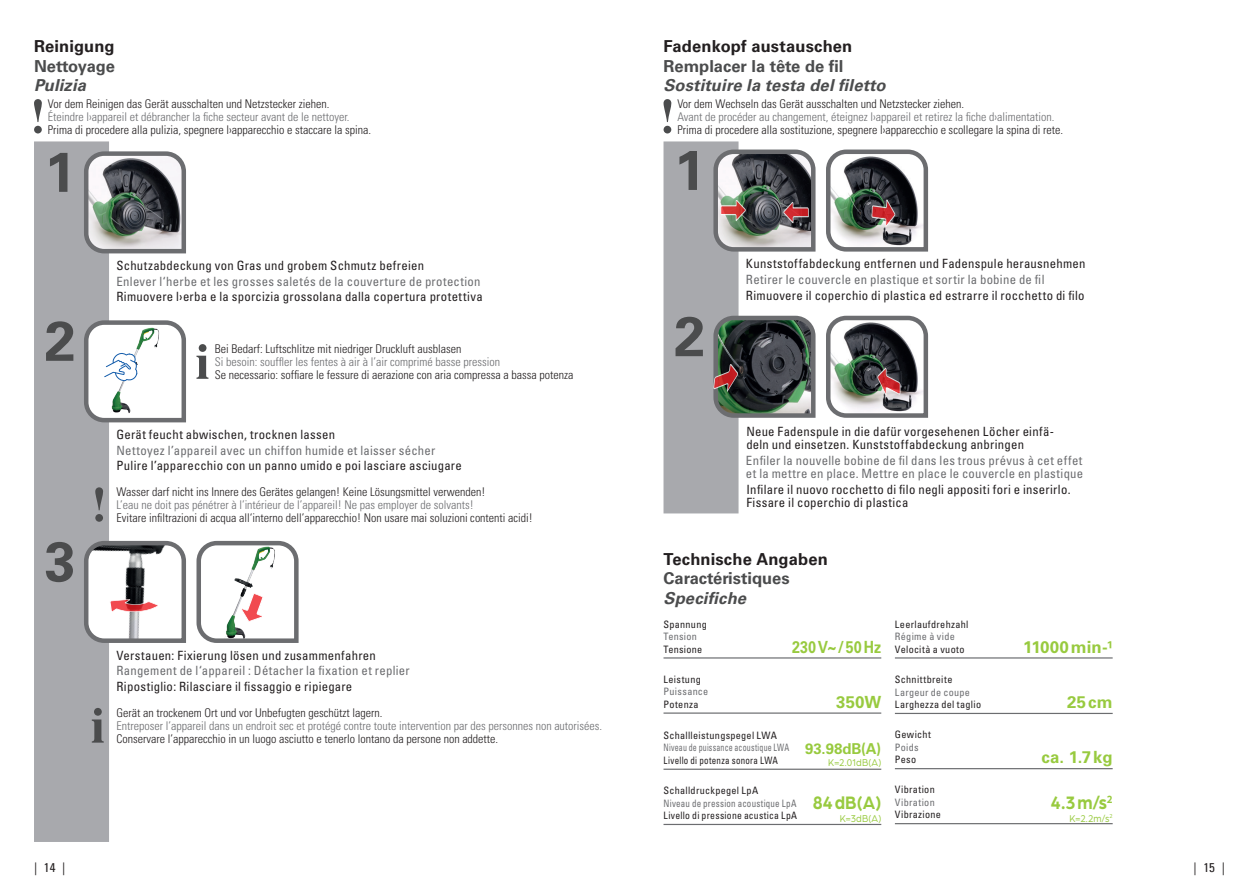
<style>
.page{position:relative;width:1259px;height:893px;background:#fff}
.page>*{position:absolute;margin:0;border:0;box-sizing:border-box;transform-origin:0 0}
.t1{font:700 55.8px "Univers LT Std";color:#4b4c4d}
.t2{font:700 19.2px "Arboria";letter-spacing:.055em;color:#98ca3f;scale:.9 1}
.t3{font:700 16.8px "Univers LT Std";letter-spacing:.015em;color:#98ca3f}
.t4{font:700 16.5px "Univers LT Std";letter-spacing:.01em;color:#231f20}
.t5{font:italic 700 16.5px "Univers LT Std";letter-spacing:.01em;color:#4b4c4d}
.t6{font:700 16.5px "Univers LT Std";color:#4b4c4d}
.t7{font:700 16.5px "Univers LT Std";letter-spacing:-.02em;color:#4b4c4d}
.t8{font:700 15px "Univers LT Std";letter-spacing:-.005em;color:#98ca3f}
.t9{font:condensed 12.75px/13.5px "Univers LT Std";letter-spacing:.02em;color:#231f20}
.t10{font:condensed 12.75px/13.5px "Univers LT Std";letter-spacing:.02em;color:#6c6d70}
.t11{font:300 condensed 12px "Univers LT Std";color:#231f20}
.t12{font:300 condensed 12px "Univers LT Std";color:#6c6d70}
.t13{font:10.5px "Arboria";letter-spacing:.005em;color:#98ca3f;scale:.9 1}
.t14{font:condensed 10.2px/12.5px "Univers LT Std";letter-spacing:.03em;color:#231f20}
.t15{font:condensed 10.2px "Univers LT Std";letter-spacing:.025em;color:#6c6d70}
.t16{font:condensed 10.2px "Univers LT Std";letter-spacing:.025em;color:#6c6d70;scale:.78 1}
.t17{font:condensed 10.2px "Univers LT Std";letter-spacing:.025em;color:#6c6d70;scale:.88 1}
.t18{font:condensed 10.2px "Univers LT Std";letter-spacing:.03em;color:#231f20;scale:.95 1}
.t19{font:condensed 10.2px "Univers LT Std";letter-spacing:.03em;color:#231f20;scale:.88 1}
.s1{color:#6c6d70}
.s2{font-weight:700;font-stretch:normal;font-size:16.8px;color:#98ca3f}
</style>
<div class="page">
<svg style="left:34px;top:99px;width:8px;height:34px"></svg>
<div style="left:34px;top:141px;width:75px;height:701px;background:#a8a9ad"></div>
<svg style="left:84px;top:151px;width:102px;height:103px;background:#828686"></svg>
<svg style="left:84px;top:320px;width:102px;height:103px"></svg>
<svg style="left:95px;top:487px;width:8px;height:35px"></svg>
<svg style="left:196px;top:344px;width:12px;height:35px"></svg>
<svg style="left:92px;top:708px;width:12px;height:35px"></svg>
<div style="left:663px;top:141px;width:75px;height:372px;background:#a8a9ad"></div>
<svg style="left:663px;top:99px;width:8px;height:34px"></svg>
<svg style="left:196px;top:540px;width:103px;height:103px"></svg>
<svg style="left:84px;top:540px;width:102px;height:103px"></svg>
<svg style="left:713px;top:147px;width:216px;height:107px"></svg>
<svg style="left:713px;top:313px;width:216px;height:107px"></svg>
<hr style="left:663px;top:824px;width:218px;height:1px;background:#6c6d70">
<hr style="left:895px;top:823px;width:217px;height:1px;background:#6c6d70">
<hr style="left:663px;top:769px;width:218px;height:1px;background:#6c6d70">
<hr style="left:663px;top:712px;width:218px;height:2px;background:#6c6d70">
<hr style="left:895px;top:657px;width:217px;height:2px;background:#6c6d70">
<hr style="left:663px;top:657px;width:218px;height:2px;background:#6c6d70">
<hr style="left:895px;top:768px;width:217px;height:1px;background:#6c6d70">
<hr style="left:895px;top:713px;width:217px;height:1px;background:#6c6d70">
<h3 class="t4" style="left:34px;top:37px;width:82px">Reinigung</h3>
<h3 class="t7" style="left:34px;top:56px;width:82px">Nettoyage</h3>
<h3 class="t5" style="left:34px;top:75px;width:53px">Pulizia</h3>
<p class="t11" style="left:48px;top:97px;width:283px">Vor dem Reinigen das Gerät ausschalten und Netzstecker ziehen.</p>
<p class="t12" style="left:48px;top:109px;width:303px">Éteindre l›appareil et débrancher la fiche secteur avant de le nettoyer.</p>
<p class="t11" style="left:48px;top:122px;width:325px">Prima di procedere alla pulizia, spegnere l›apparecchio e staccare la spina.</p>
<h1 class="t1" style="left:45px;top:139px;width:33px">1</h1>
<h1 class="t1" style="left:45px;top:308px;width:33px">2</h1>
<h1 class="t1" style="left:45px;top:529px;width:33px">3</h1>
<p class="t9" style="left:116px;top:259px;width:309px">Schutzabdeckung von Gras und grobem Schmutz befreien</p>
<p class="t10" style="left:116px;top:274px;width:366px">Enlever l‘herbe et les grosses saletés de la couverture de protection</p>
<p class="t9" style="left:116px;top:290px;width:368px">Rimuovere l›erba e la sporcizia grossolana dalla copertura protettiva</p>
<p class="t11" style="left:215px;top:341px;width:248px">Bei Bedarf: Luftschlitze mit niedriger Druckluft ausblasen</p>
<p class="t12" style="left:215px;top:354px;width:287px">Si besoin: souffler les fentes à air à l’air comprimé basse pression</p>
<p class="t11" style="left:215px;top:367px;width:360px">Se necessario: soffiare le fessure di aerazione con aria compressa a bassa potenza</p>
<p class="t9" style="left:116px;top:428px;width:220px">Gerät feucht abwischen, trocknen lassen</p>
<p class="t10" style="left:116px;top:443px;width:320px">Nettoyez l’appareil avec un chiffon humide et laisser sécher</p>
<p class="t9" style="left:116px;top:459px;width:347px">Pulire l’apparecchio con un panno umido e poi lasciare asciugare</p>
<p class="t11" style="left:116px;top:485px;width:370px">Wasser darf nicht ins Innere des Gerätes gelangen! Keine Lösungsmittel verwenden!</p>
<p class="t12" style="left:116px;top:498px;width:359px">L’eau ne doit pas pénétrer à l’intérieur de l’appareil! Ne pas employer de solvants!</p>
<p class="t11" style="left:116px;top:510px;width:418px">Evitare infiltrazioni di acqua all‘interno dell’apparecchio! Non usare mai soluzioni contenti acidi!</p>
<p class="t9" style="left:116px;top:648px;width:261px">Verstauen: Fixierung lösen und zusammenfahren</p>
<p class="t10" style="left:116px;top:664px;width:295px">Rangement de l‘appareil : Détacher la fixation et replier</p>
<p class="t9" style="left:116px;top:679px;width:237px">Ripostiglio: Rilasciare il fissaggio e ripiegare</p>
<p class="t11" style="left:116px;top:705px;width:267px">Gerät an trockenem Ort und vor Unbefugten geschützt lagern.</p>
<p class="t12" style="left:116px;top:718px;width:487px">Entreposer l’appareil dans un endroit sec et protégé contre toute intervention par des personnes non autorisées.</p>
<p class="t11" style="left:116px;top:731px;width:383px">Conservare l’apparecchio in un luogo asciutto e tenerlo lontano da persone non addette.</p>
<h3 class="t4" style="left:663px;top:37px;width:190px">Fadenkopf austauschen</h3>
<h3 class="t6" style="left:663px;top:56px;width:181px">Remplacer la tête de fil</h3>
<h3 class="t5" style="left:663px;top:75px;width:224px">Sostituire la testa del filetto</h3>
<p class="t11" style="left:677px;top:97px;width:288px">Vor dem Wechseln das Gerät ausschalten und Netzstecker ziehen.</p>
<p class="t12" style="left:677px;top:109px;width:378px">Avant de procéder au changement, éteignez l›appareil et retirez la fiche d›alimentation.</p>
<p class="t11" style="left:677px;top:122px;width:387px">Prima di procedere alla sostituzione, spegnere l›apparecchio e scollegare la spina di rete.</p>
<h1 class="t1" style="left:674px;top:138px;width:33px">1</h1>
<h1 class="t1" style="left:674px;top:304px;width:33px">2</h1>
<p class="t9" style="left:746px;top:257px;width:341px">Kunststoffabdeckung entfernen und Fadenspule herausnehmen</p>
<p class="t10" style="left:746px;top:272px;width:300px">Retirer le couvercle en plastique et sortir la bobine de fil</p>
<p class="t9" style="left:746px;top:288px;width:340px">Rimuovere il coperchio di plastica ed estrarre il rocchetto di filo</p>
<p class="t9" style="left:746px;top:424px;width:309px">Neue Fadenspule in die dafür vorgesehenen Löcher einfä&shy;deln und einsetzen. Kunststoffabdeckung anbringen</p>
<p class="t10" style="left:746px;top:453px;width:339px">Enfiler la nouvelle bobine de fil dans les trous prévus à cet effet et la mettre en place. Mettre en place le couvercle en plastique</p>
<p class="t9" style="left:746px;top:482px;width:326px">Infilare il nuovo rocchetto di filo negli appositi fori e inserirlo.<br>Fissare il coperchio di plastica</p>
<h3 class="t4" style="left:663px;top:549px;width:166px">Technische Angaben</h3>
<h3 class="t6" style="left:663px;top:569px;width:128px">Caractéristiques</h3>
<h3 class="t5" style="left:663px;top:588px;width:84px">Specifiche</h3>
<p class="t14" style="left:663px;top:618px;width:45px">Spannung</p>
<p class="t15" style="left:663px;top:630px;width:35px">Tension</p>
<p class="t14" style="left:663px;top:643px;width:40px">Tensione</p>
<p class="t14" style="left:895px;top:618px;width:75px">Leerlaufdrehzahl</p>
<p class="t14" style="left:792px;top:630px;width:174px;text-indent:103px"><span class="s1">Régime à vide<br></span><span class="s2">230V~/50Hz</span> Velocità a vuoto</p>
<p class="t14" style="left:663px;top:673px;width:39px">Leistung</p>
<p class="t15" style="left:663px;top:685px;width:46px">Puissance</p>
<p class="t14" style="left:663px;top:698px;width:37px">Potenza</p>
<h3 class="t3" style="left:836px;top:692px;width:47px">350W</h3>
<p class="t14" style="left:895px;top:673px;width:59px">Schnittbreite</p>
<p class="t15" style="left:895px;top:686px;width:77px">Largeur de coupe</p>
<p class="t14" style="left:895px;top:698px;width:88px">Larghezza del taglio</p>
<p class="t14" style="left:663px;top:729px;width:115px">Schallleistungspegel LWA</p>
<p class="t16" style="left:663px;top:741px;width:163px">Niveau de puissance acoustique LWA</p>
<p class="t19" style="left:663px;top:754px;width:132px">Livello di potenza sonora LWA</p>
<p class="t14" style="left:663px;top:784px;width:96px">Schalldruckpegel LpA</p>
<p class="t17" style="left:663px;top:797px;width:153px">Niveau de pression acoustique LpA</p>
<p class="t18" style="left:663px;top:809px;width:142px">Livello di pressione acustica LpA</p>
<p class="t8" style="left:805px;top:740px;width:77px">93.98dB(A)</p>
<p class="t13" style="left:828px;top:756px;width:60px">K=2.01dB(A)</p>
<h2 class="t2" style="left:813px;top:790px;width:78px">84dB(A)</h2>
<p class="t13" style="left:839px;top:811px;width:48px">K=3dB(A)</p>
<p class="t14" style="left:895px;top:728px;width:37px">Gewicht</p>
<p class="t15" style="left:895px;top:741px;width:25px">Poids</p>
<p class="t14" style="left:895px;top:753px;width:23px">Peso</p>
<p class="t14" style="left:895px;top:783px;width:41px">Vibration</p>
<p class="t15" style="left:895px;top:796px;width:41px">Vibration</p>
<p class="t14" style="left:895px;top:808px;width:48px">Vibrazione</p>
<h3 class="t3" style="left:1023px;top:637px;width:91px">11000min-¹</h3>
<h3 class="t3" style="left:1067px;top:692px;width:47px">25cm</h3>
<h3 class="t3" style="left:1041px;top:748px;width:73px">ca. 1.7kg</h3>
<h2 class="t2" style="left:1050px;top:790px;width:70px">4.3m/s<sup>2</sup></h2>
<p class="t13" style="left:1069px;top:811px;width:49px">K=2.2m/s<sup>2</sup></p>
<p class="t9" style="left:34px;top:861px;width:33px">|14|</p>
<p class="t9" style="left:1193px;top:861px;width:33px">|15|</p>
</div>
